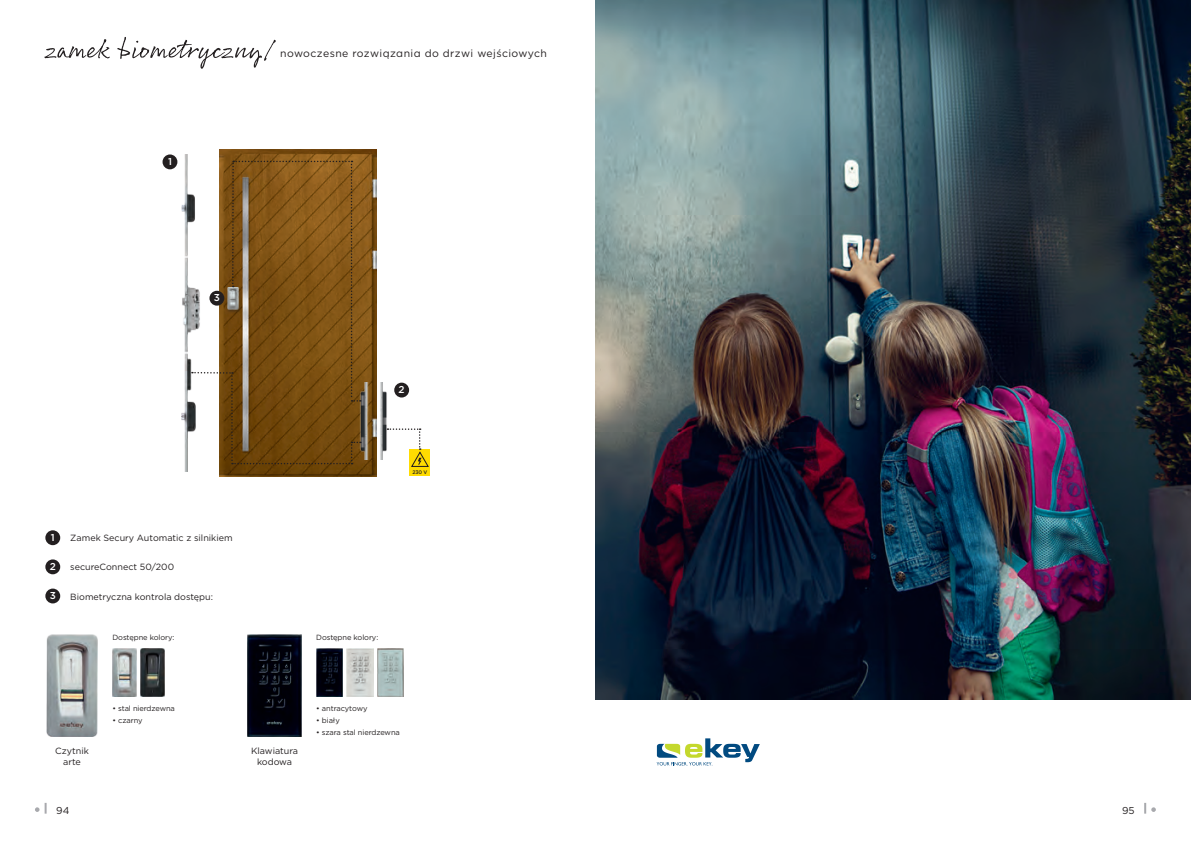
<style>
.page{position:relative;width:1191px;height:842px;background:#fff}
.page>*{position:absolute;margin:0;border:0;box-sizing:border-box;transform-origin:0 0}
.t1{font:10.5px "Gotham";letter-spacing:.04em;color:#231f20}
.t2{font:500 10px "Gotham";color:#fff}
.t3{font:10px "Gotham";color:#231f20}
.t4{font:9px/10.8px "Gotham";color:#231f20;text-align:center}
.t5{font:7.5px "Gotham";letter-spacing:-.01em;color:#231f20}
.t6{font:500 5.1px "Gotham";color:#231f20}
</style>
<div class="page">
<svg style="left:1144px;top:803px;width:11px;height:11px"></svg>
<svg style="left:35px;top:803px;width:12px;height:11px"></svg>
<img style="left:595px;top:0;width:596px;height:699px">
<img style="left:182px;top:154px;width:10px;height:318px">
<svg style="left:44px;top:37px;width:232px;height:32px"></svg>
<img style="left:219px;top:150px;width:157px;height:326px">
<img style="left:46px;top:634px;width:52px;height:103px">
<img style="left:247px;top:634px;width:55px;height:103px">
<img style="left:380px;top:383px;width:7px;height:76px">
<img style="left:361px;top:383px;width:8px;height:76px">
<div style="left:409px;top:449px;width:21px;height:27px;background:#ffdc01"></div>
<svg style="left:387px;top:428px;width:42px;height:39px"></svg>
<svg style="left:192px;top:161px;width:169px;height:303px;background:#906d3c"></svg>
<div style="left:162px;top:154px;width:15px;height:15px;background:#231f20;border-radius:50%"></div>
<div style="left:45px;top:530px;width:15px;height:15px;background:#231f20;border-radius:50%"></div>
<div style="left:394px;top:383px;width:15px;height:14px;background:#231f20;border-radius:50%"></div>
<div style="left:45px;top:559px;width:15px;height:15px;background:#231f20;border-radius:50%"></div>
<div style="left:209px;top:291px;width:15px;height:15px;background:#231f20;border-radius:50%"></div>
<div style="left:45px;top:589px;width:15px;height:14px;background:#231f20;border-radius:50%"></div>
<svg style="left:656px;top:738px;width:104px;height:28px"></svg>
<img style="left:112px;top:648px;width:24px;height:49px">
<img style="left:141px;top:648px;width:23px;height:49px">
<img style="left:316px;top:648px;width:26px;height:49px">
<img style="left:347px;top:648px;width:26px;height:49px">
<img style="left:377px;top:648px;width:26px;height:49px">
<p class="t2" style="left:168px;top:155px;width:5px">1</p>
<p class="t1" style="left:280px;top:46px;width:268px">nowoczesne rozwiązania do drzwi wejściowych</p>
<p class="t2" style="left:214px;top:291px;width:8px">3</p>
<p class="t2" style="left:398px;top:383px;width:8px">2</p>
<p class="t2" style="left:51px;top:531px;width:5px">1</p>
<p class="t2" style="left:50px;top:560px;width:8px">2</p>
<p class="t2" style="left:50px;top:589px;width:8px">3</p>
<p class="t4" style="left:70px;top:533px;width:164px">Zamek Secury Automatic z silnikiem</p>
<p class="t4" style="left:70px;top:562px;width:105px">secureConnect 50/200</p>
<p class="t4" style="left:70px;top:591px;width:144px">Biometryczna kontrola dostępu:</p>
<p class="t5" style="left:112px;top:633px;width:64px">Dostępne kolory:</p>
<p class="t5" style="left:316px;top:633px;width:64px">Dostępne kolory:</p>
<p class="t6" style="left:412px;top:469px;width:16px">230 V</p>
<p class="t5" style="left:112px;top:703px;width:64px">• stal nierdzewna</p>
<p class="t5" style="left:112px;top:715px;width:32px">• czarny</p>
<p class="t5" style="left:316px;top:703px;width:53px">• antracytowy</p>
<p class="t5" style="left:316px;top:715px;width:25px">• biały</p>
<p class="t5" style="left:316px;top:727px;width:85px">• szara stal nierdzewna</p>
<p class="t4" style="left:55px;top:745px;width:35px">Czytnik arte</p>
<p class="t4" style="left:251px;top:745px;width:48px">Klawiatura kodowa</p>
<p class="t3" style="left:56px;top:804px;width:15px">94</p>
<p class="t3" style="left:1122px;top:804px;width:14px">95</p>
</div>
